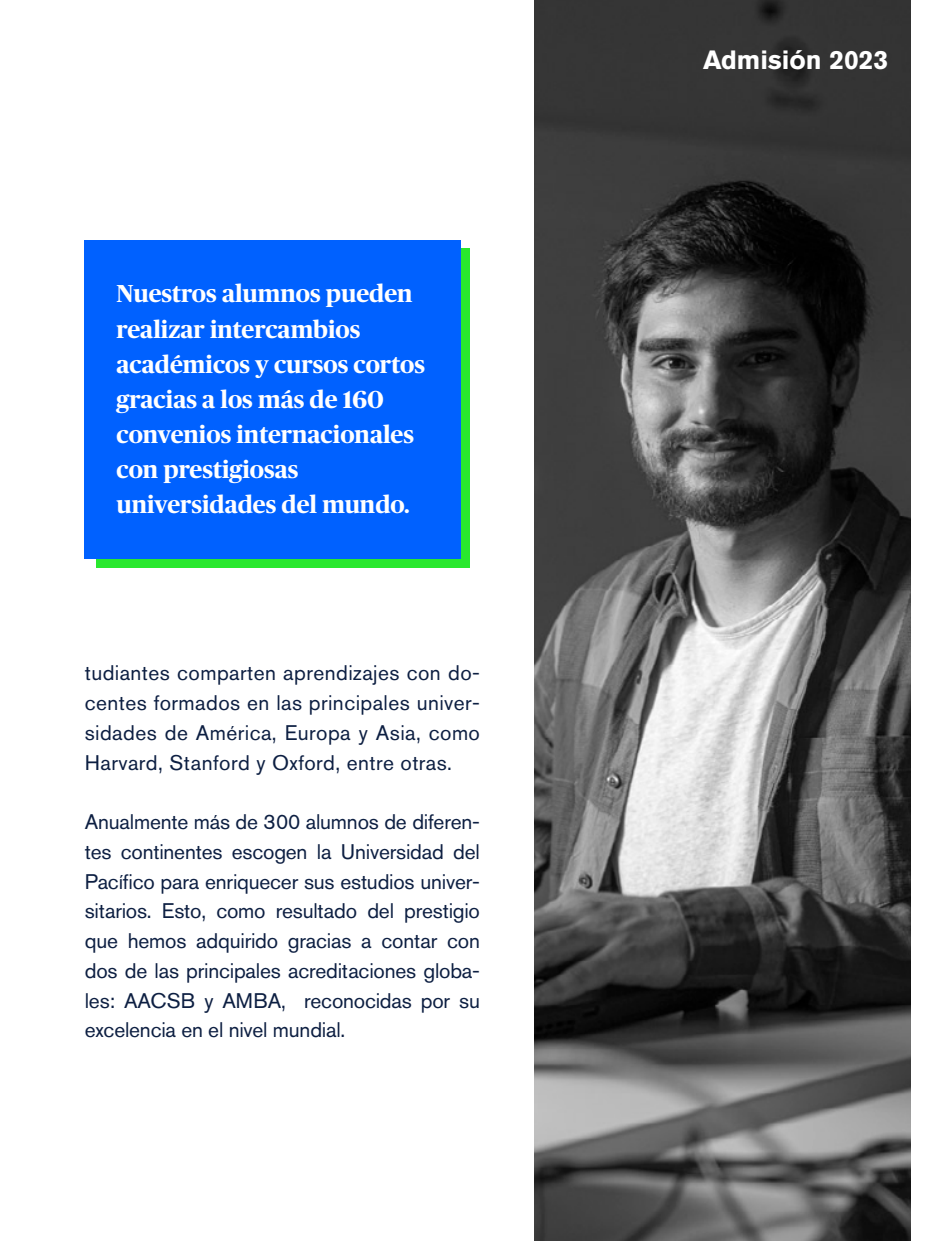
<style>
.page{position:relative;width:938px;height:1241px;background:#fff}
.page>*{position:absolute;margin:0;border:0;box-sizing:border-box;transform-origin:0 0}
.t1{font:700 26.25px "Akzidenz Grotesk Pro";color:#fff}
.t2{font:700 24.5px/35px "Publico";color:#fff}
.t3{font:21px/29.8px "Akzidenz Grotesk Std";letter-spacing:.02em;color:#0d1f42;text-align:justify}
</style>
<div class="page">
<img style="left:535px;top:0;width:376px;height:1241px">
<div style="left:97px;top:248px;width:373px;height:320px;background:#29e82e"></div>
<div style="left:85px;top:240px;width:376px;height:319px;background:#0061ff"></div>
<p class="t2" style="left:117px;top:276px;width:310px">Nuestros alumnos pueden realizar intercambios académicos y cursos cortos gracias a los más de 160 convenios internacionales con prestigiosas universidades del mundo.</p>
<p class="t3" style="left:85px;top:658px;width:397px">tudiantes comparten aprendizajes con do&shy;centes formados en las principales univer&shy;sidades de América, Europa y Asia, como Harvard, Stanford y Oxford, entre otras.</p>
<p class="t3" style="left:85px;top:807px;width:397px">Anualmente más de 300 alumnos de diferen&shy;tes continentes escogen la Universidad del Pacífico para enriquecer sus estudios univer&shy;sitarios. Esto, como resultado del prestigio que hemos adquirido gracias a contar con dos de las principales acreditaciones globa&shy;les: AACSB y AMBA, reconocidas por su excelencia en el nivel mundial.</p>
<p class="t1" style="left:703px;top:43px;width:187px">Admisión 2023</p>
</div>
